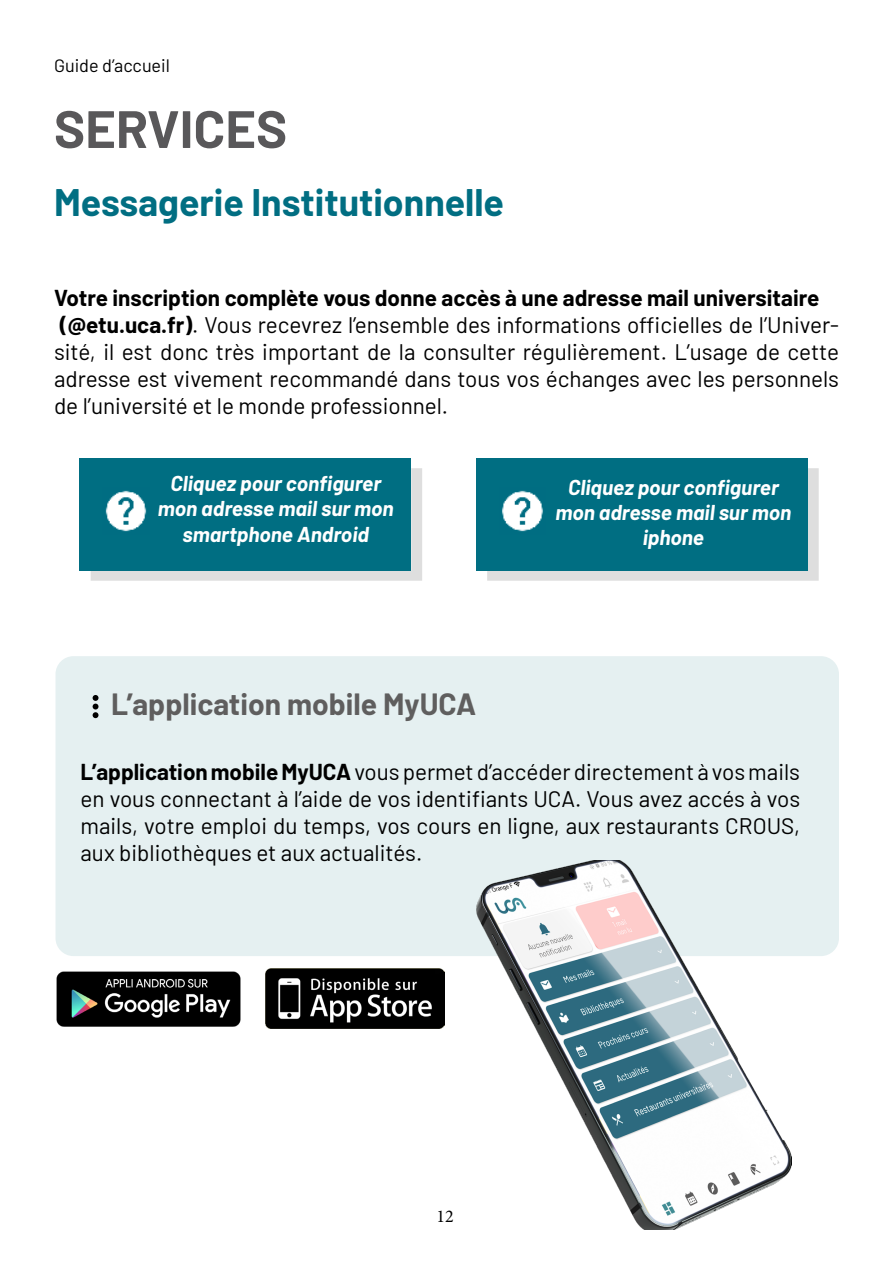
<style>
.page{position:relative;width:893px;height:1263px;background:#fff}
.page>*{position:absolute;margin:0;border:0;box-sizing:border-box;transform-origin:0 0}
.t1{font:700 52.5px "Barlow";color:#59585a}
.t2{font:700 37.5px "Barlow";color:#016e82}
.t3{font:700 30px "Barlow";color:#5f5e5e}
.t4{font:22.5px/27px "Barlow";color:#000}
.t5{font:italic 700 21px/25.2px "Barlow";color:#fff;text-align:center}
.t6{font:18px "Barlow";color:#000}
.t7{font:18px "Minion Pro";color:#000}
.s1{font-weight:700}
</style>
<div class="page">
<svg style="left:91px;top:468px;width:331px;height:113px"></svg>
<div style="left:80px;top:458px;width:331px;height:113px;background:#006e82"></div>
<img style="left:105px;top:490px;width:42px;height:42px">
<svg style="left:487px;top:468px;width:332px;height:113px"></svg>
<div style="left:476px;top:458px;width:332px;height:113px;background:#006e82"></div>
<img style="left:502px;top:490px;width:41px;height:42px">
<img style="left:56px;top:971px;width:185px;height:56px">
<img style="left:266px;top:969px;width:179px;height:60px">
<div style="left:56px;top:656px;width:783px;height:300px;background:#e5f0f1;border-radius:18px"></div>
<svg style="left:93px;top:695px;width:5px;height:23px"></svg>
<img style="left:476px;top:861px;width:316px;height:369px">
<p class="t6" style="left:54px;top:52px;width:117px">Guide d’accueil</p>
<h1 class="t1" style="left:54px;top:90px;width:235px">SERVICES</h1>
<h2 class="t2" style="left:54px;top:175px;width:451px">Messagerie Institutionnelle</h2>
<p class="t4" style="left:54px;top:283px;width:787px"><span class="s1">Votre inscription complète vous donne accès à une adresse mail universitaire (@etu.uca.fr)</span>. Vous recevrez l’ensemble des informations officielles de l’Univer&shy;sité, il est donc très important de la consulter régulièrement. L’usage de cette adresse est vivement recommandé dans tous vos échanges avec les personnels de l’université et le monde professionnel.</p>
<p class="t5" style="left:158px;top:469px;width:237px">Cliquez pour configurer mon adresse mail sur mon smartphone Android</p>
<p class="t5" style="left:555px;top:473px;width:237px">Cliquez pour configurer mon adresse mail sur mon iphone</p>
<h3 class="t3" style="left:111px;top:682px;width:366px">L’application mobile MyUCA</h3>
<p class="t4" style="left:80px;top:757px;width:721px;text-align:justify"><span class="s1">L’application mobile MyUCA</span> vous permet d’accéder directement à vos mails en vous connectant à l’aide de vos identifiants UCA. Vous avez accés à vos mails, votre emploi du temps, vos cours en ligne, aux restaurants CROUS, aux bibliothèques et aux actualités.</p>
<p class="t7" style="left:436px;top:1204px;width:19px">12</p>
</div>
